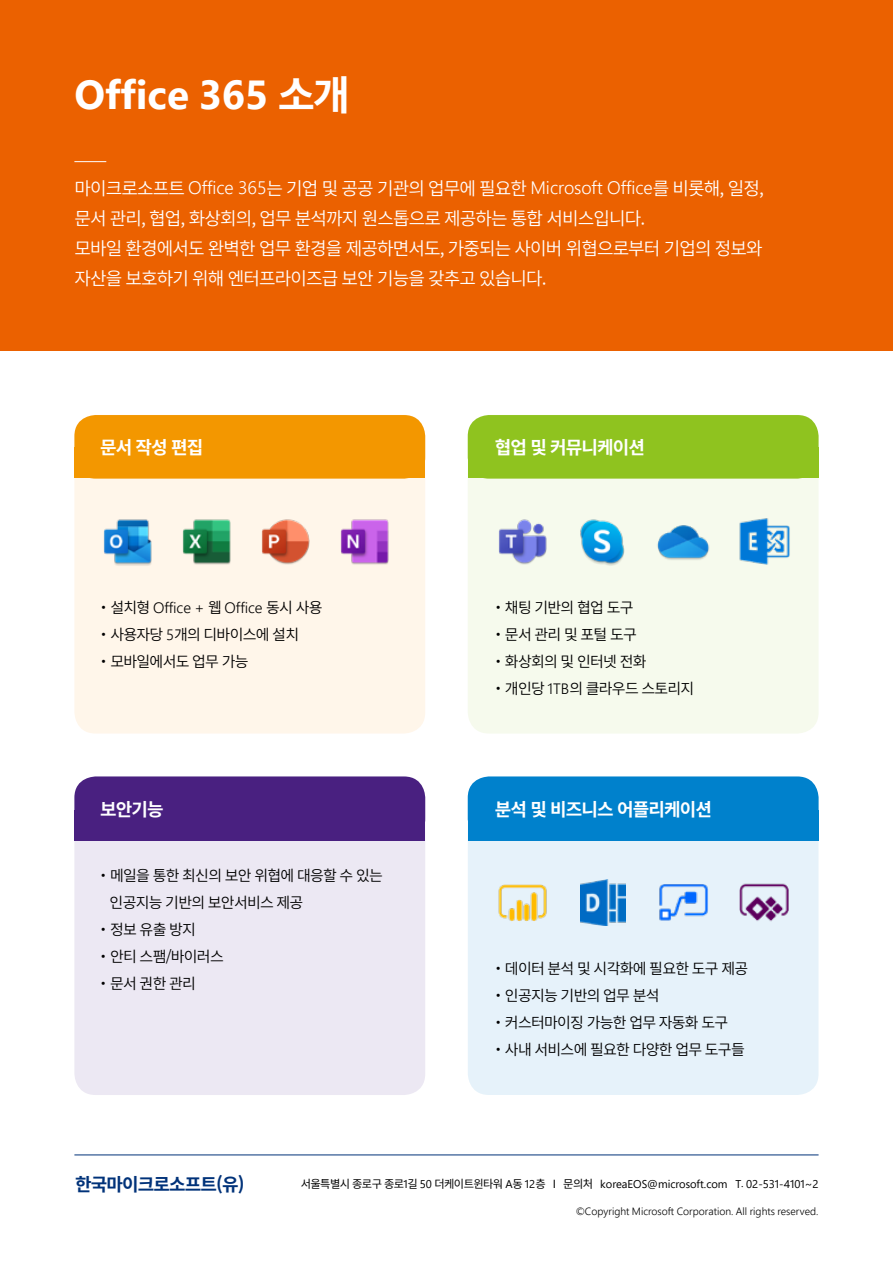
<style>
.page{position:relative;width:893px;height:1263px;background:#fff}
.page>*{position:absolute;margin:0;border:0;box-sizing:border-box;transform-origin:0 0}
.t1{font:700 40.5px "Segoe Pro";color:#fff}
.t2{font:600 18px/30px "Noto Sans CJ Kkr";letter-spacing:-.05em;color:#fff}
.t3{font:700 18px "Noto Sans CJ Kkr";letter-spacing:-.05em;color:#fff}
.t4{font:700 18px "Noto Sans CJ Kkr";letter-spacing:-.05em;color:#003279}
.t5{font:600 15px/27px "Noto Sans CJ Kkr";letter-spacing:-.05em;color:#000}
.t6{font:300 15px "Segoe Pro";color:#000}
.t7{font:11.25px "Segoe Pro";color:#000}
.t8{font:300 10.5px "Segoe Pro";color:#000}
.s1{font-family:"Noto Sans CJ Kkr"}
.s2{font-family:"Segoe Pro";font-weight:300}
.s3{font-family:"Noto Sans CJ Kkr";font-weight:600}
</style>
<div class="page">
<hr style="left:74px;top:1154px;width:745px;height:1px;background:#003279">
<div style="left:74px;top:415px;width:351px;height:318px;background:#fff6ea;border-radius:21px"></div>
<div style="left:0;top:0;width:893px;height:351px;background:#eb6100"></div>
<div style="left:74px;top:776px;width:351px;height:319px;background:#ece8f3;border-radius:21px"></div>
<div style="left:468px;top:776px;width:351px;height:319px;background:#e6f2fa;border-radius:21px"></div>
<div style="left:468px;top:415px;width:351px;height:318px;background:#f6faed;border-radius:21px"></div>
<hr style="left:74px;top:161px;width:32px;height:1px;background:#fff">
<div style="left:74px;top:415px;width:351px;height:64px;background:#f39700;border-radius:21px"></div>
<div style="left:74px;top:776px;width:351px;height:64px;background:#492080;border-radius:21px"></div>
<div style="left:468px;top:415px;width:351px;height:64px;background:#8fc31f;border-radius:21px"></div>
<div style="left:468px;top:776px;width:351px;height:64px;background:#0081cc;border-radius:21px"></div>
<img style="left:103px;top:519px;width:49px;height:47px">
<img style="left:182px;top:519px;width:49px;height:46px">
<img style="left:261px;top:519px;width:49px;height:46px">
<img style="left:499px;top:519px;width:48px;height:46px">
<img style="left:340px;top:519px;width:49px;height:46px">
<img style="left:580px;top:519px;width:45px;height:47px">
<img style="left:657px;top:525px;width:53px;height:35px">
<img style="left:580px;top:880px;width:46px;height:46px">
<img style="left:739px;top:518px;width:51px;height:47px">
<img style="left:498px;top:884px;width:49px;height:38px">
<img style="left:659px;top:884px;width:49px;height:37px">
<div style="left:74px;top:810px;width:351px;height:31px;background:#492080"></div>
<div style="left:468px;top:810px;width:351px;height:31px;background:#0081cc"></div>
<img style="left:739px;top:883px;width:50px;height:39px">
<div style="left:74px;top:448px;width:351px;height:30px;background:#f39700"></div>
<div style="left:468px;top:448px;width:351px;height:30px;background:#8fc31f"></div>
<h1 class="t1" style="left:74px;top:66px;width:277px">Office 365 <span class="s1">소개</span></h1>
<p class="t2" style="left:74px;top:174px;width:691px">마이크로소프트 <span class="s2">Office 365</span>는 기업 및 공공 기관의 업무에 필요한 <span class="s2">Microsoft Office</span>를 비롯해, 일정, 문서 관리, 협업, 화상회의, 업무 분석까지 원스톱으로 제공하는 통합 서비스입니다.<br>모바일 환경에서도 완벽한 업무 환경을 제공하면서도, 가중되는 사이버 위협으로부터 기업의 정보와 자산을 보호하기 위해 엔터프라이즈급 보안 기능을 갖추고 있습니다.</p>
<p class="t3" style="left:100px;top:437px;width:105px">문서 작성 편집</p>
<p class="t3" style="left:495px;top:437px;width:152px">협업 및 커뮤니케이션</p>
<p class="t6" style="left:96px;top:597px;width:228px"><span class="s3">・설치형</span> Office + <span class="s3">웹</span> Office <span class="s3">동시 사용</span></p>
<p class="t5" style="left:96px;top:621px;width:204px">・사용자당 <span class="s2">5</span>개의 디바이스에 설치・모바일에서도 업무 가능</p>
<p class="t5" style="left:491px;top:594px;width:205px">・채팅 기반의 협업 도구<br>・문서 관리 및 포털 도구・화상회의 및 인터넷 전화・개인당 <span class="s2">1TB</span>의 클라우드 스토리지</p>
<p class="t3" style="left:100px;top:799px;width:65px">보안기능</p>
<p class="t3" style="left:495px;top:800px;width:218px">분석 및 비즈니스 어플리케이션</p>
<p class="t5" style="left:96px;top:862px;width:289px">・메일을 통한 최신의 보안 위협에 대응할 수 있는</p>
<p class="t5" style="left:110px;top:889px;width:195px">인공지능 기반의 보안서비스 제공</p>
<p class="t5" style="left:96px;top:916px;width:102px">・정보 유출 방지</p>
<p class="t5" style="left:96px;top:943px;width:129px">・안티 스팸/바이러스</p>
<p class="t5" style="left:96px;top:970px;width:102px">・문서 권한 관리</p>
<p class="t5" style="left:491px;top:956px;width:259px">・데이터 분석 및 시각화에 필요한 도구 제공・인공지능 기반의 업무 분석・커스터마이징 가능한 업무 자동화 도구・사내 서비스에 필요한 다양한 업무 도구들</p>
<p class="t4" style="left:75px;top:1175px;width:171px">한국마이크로소프트(유)</p>
<p class="t7" style="left:301px;top:1176px;width:519px"><span class="s1">서울특별시 종로구 종로</span>1<span class="s1">길</span> 50 <span class="s1">더케이트윈타워</span> A<span class="s1">동</span> 12<span class="s1">층 I 문의처</span> koreaEOS@microsoft.com T. 02-531-4101~2</p>
<p class="t8" style="left:576px;top:1204px;width:244px">©Copyright Microsoft Corporation. All rights reserved.</p>
</div>
